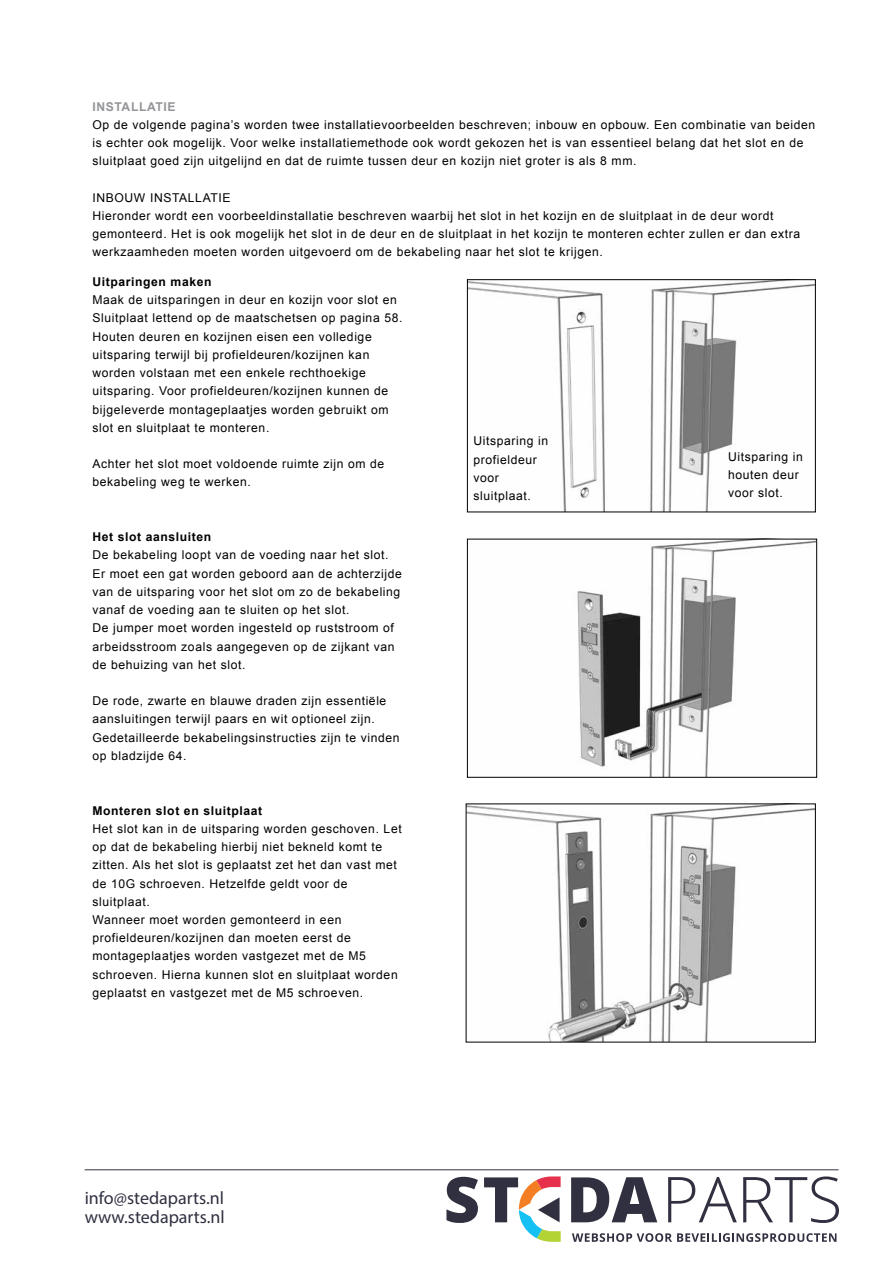
<style>
.page{position:relative;width:893px;height:1263px;background:#fff}
.page>*{position:absolute;margin:0;border:0;box-sizing:border-box;transform-origin:0 0}
.t1{font:18px/19.5px "Myriad Pro";color:#303141}
.t2{font:12.15px/18.3px "Arial";letter-spacing:.05em;color:#000}
.t3{font:700 12.15px "Arial";letter-spacing:.05em;color:#000}
.t4{font:700 12.15px "Arial";letter-spacing:.05em;color:#939598}
</style>
<div class="page">
<img style="left:468px;top:805px;width:346px;height:235px">
<img style="left:577px;top:541px;width:238px;height:235px">
<img style="left:469px;top:281px;width:345px;height:229px">
<div style="left:467px;top:279px;width:349px;height:233px;border:1px solid #000"></div>
<div style="left:467px;top:539px;width:350px;height:239px;border:1px solid #000"></div>
<svg style="left:572px;top:1233px;width:264px;height:9px"></svg>
<svg style="left:446px;top:1177px;width:32px;height:46px"></svg>
<svg style="left:571px;top:1177px;width:86px;height:45px"></svg>
<svg style="left:668px;top:1177px;width:69px;height:45px"></svg>
<svg style="left:743px;top:1176px;width:96px;height:47px"></svg>
<svg style="left:484px;top:1176px;width:77px;height:66px"></svg>
<hr style="left:85px;top:1169px;width:754px;height:1px;background:#303141">
<p class="t4" style="left:92px;top:98px;width:85px">INSTALLATIE</p>
<p class="t2" style="left:92px;top:115px;width:724px">Op de volgende pagina s’ worden twee installatievoorbeelden beschreven; inbouw en opbouw. Een combinatie van beiden is echter ook mogelijk. Voor welke installatiemethode ook wordt gekozen het is van essentieel belang dat het slot en de sluitplaat goed zijn uitgelijnd en dat de ruimte tussen deur en kozijn niet groter is als 8 mm.</p>
<p class="t2" style="left:92px;top:188px;width:709px">INBOUW INSTALLATIE<br>Hieronder wordt een voorbeeldinstallatie beschreven waarbij het slot in het kozijn en de sluitplaat in de deur wordt gemonteerd. Het is ook mogelijk het slot in de deur en de sluitplaat in het kozijn te monteren echter zullen er dan extra werkzaamheden moeten worden uitgevoerd om de bekabeling naar het slot te krijgen.</p>
<p class="t3" style="left:92px;top:274px;width:121px">Uitparingen maken</p>
<p class="t2" style="left:92px;top:291px;width:311px">Maak de uitsparingen in deur en kozijn voor slot en Sluitplaat lettend op de maatschetsen op pagina 58.<br>Houten deuren en kozijnen eisen een volledige uitsparing terwijl bij profieldeuren/kozijnen kan worden volstaan met een enkele rechthoekige uitsparing. Voor profieldeuren/kozijnen kunnen de bijgeleverde montageplaatjes worden gebruikt om slot en sluitplaat te monteren.</p>
<p class="t2" style="left:92px;top:455px;width:293px">Achter het slot moet voldoende ruimte zijn om de bekabeling weg te werken.</p>
<p class="t2" style="left:473px;top:432px;width:76px">Uitsparing in profieldeur voor sluitplaat.</p>
<p class="t2" style="left:728px;top:448px;width:76px">Uitsparing in houten deur voor slot.</p>
<p class="t3" style="left:92px;top:529px;width:120px">Het slot aansluiten</p>
<p class="t2" style="left:92px;top:546px;width:311px">De bekabeling loopt van de voeding naar het slot.<br>Er moet een gat worden geboord aan de achterzijde van de uitsparing voor het slot om zo de bekabeling vanaf de voeding aan te sluiten op het slot.<br>De jumper moet worden ingesteld op ruststroom of arbeidsstroom zoals aangegeven op de zijkant van de behuizing van het slot.</p>
<p class="t2" style="left:92px;top:692px;width:309px">De rode, zwarte en blauwe draden zijn essentiële aansluitingen terwijl paars en wit optioneel zijn.<br>Gedetailleerde bekabelingsinstructies zijn te vinden op bladzijde 64.</p>
<p class="t3" style="left:92px;top:802px;width:171px">Monteren slot en sluitplaat</p>
<p class="t2" style="left:92px;top:819px;width:311px">Het slot kan in de uitsparing worden geschoven. Let op dat de bekabeling hierbij niet bekneld komt te zitten. Als het slot is geplaatst zet het dan vast met de 10G schroeven. Hetzelfde geldt voor de sluitplaat.<br>Wanneer moet worden gemonteerd in een profieldeuren/kozijnen dan moeten eerst de montageplaatjes worden vastgezet met de M5 schroeven. Hierna kunnen slot en sluitplaat worden geplaatst en vastgezet met de M5 schroeven.</p>
<h1 class="t1" style="left:85px;top:1188px;width:142px">info@stedaparts.nl www.stedaparts.nl</h1>
</div>
